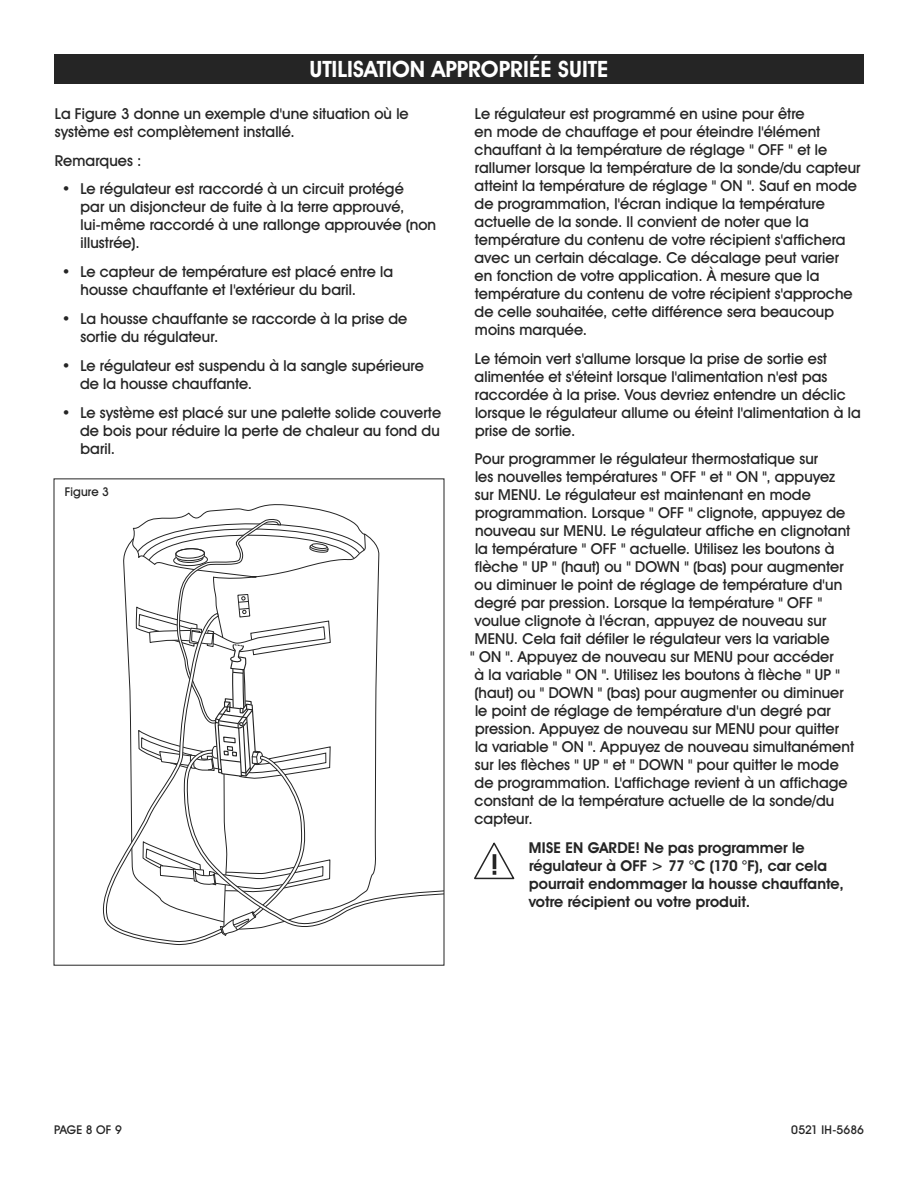
<style>
.page{position:relative;width:918px;height:1188px;background:#fff}
.page>*{position:absolute;margin:0;border:0;box-sizing:border-box;transform-origin:0 0}
.t1{font:700 22.5px "Uline Two Knine";color:#fff}
.t2{font:15px/18px "Uline Two Knine";letter-spacing:.005em;color:#252525}
.t3{font:700 15px/18px "Uline Two Knine";letter-spacing:.005em;color:#252525}
.t4{font:12px "Uline Two Knine";color:#252525}
</style>
<div class="page">
<div style="left:54px;top:54px;width:810px;height:30px;background:#252525"></div>
<svg style="left:474px;top:843px;width:40px;height:36px"></svg>
<svg style="left:366px;top:534px;width:13px;height:215px"></svg>
<svg style="left:366px;top:749px;width:76px;height:156px"></svg>
<svg style="left:102px;top:504px;width:264px;height:441px"></svg>
<h1 class="t1" style="left:310px;top:56px;width:300px">UTILISATION APPROPRIÉE SUITE</h1>
<p class="t2" style="left:55px;top:104px;width:355px">La Figure 3 donne un exemple d'une situation où le système est complètement installé.</p>
<p class="t2" style="left:55px;top:151px;width:88px">Remarques :</p>
<p class="t2" style="left:81px;top:180px;width:357px;text-indent:-19px">• Le régulateur est raccordé à un circuit protégé<br>par un disjoncteur de fuite à la terre approuvé, lui-même raccordé à une rallonge approuvée (non illustrée).</p>
<p class="t2" style="left:81px;top:263px;width:314px;text-indent:-19px">• Le capteur de température est placé entre la housse chauffante et l'extérieur du baril.</p>
<p class="t2" style="left:80px;top:310px;width:328px;text-indent:-19px">• La housse chauffante se raccorde à la prise de sortie du régulateur.</p>
<p class="t2" style="left:80px;top:356px;width:345px;text-indent:-18px">• Le régulateur est suspendu à la sangle supérieure de la housse chauffante.</p>
<p class="t2" style="left:80px;top:403px;width:363px;text-align:justify;text-indent:-18px">• Le système est placé sur une palette solide couverte de bois pour réduire la perte de chaleur au fond du baril.</p>
<p class="t2" style="left:475px;top:104px;width:388px">Le régulateur est programmé en usine pour être<br>en mode de chauffage et pour éteindre l'élément chauffant à la température de réglage " OFF " et le rallumer lorsque la température de la sonde/du capteur atteint la température de réglage " ON ". Sauf en mode de programmation, l'écran indique la température actuelle de la sonde. Il convient de noter que la température du contenu de votre récipient s'affichera avec un certain décalage. Ce décalage peut varier en fonction de votre application. À mesure que la température du contenu de votre récipient s'approche de celle souhaitée, cette différence sera beaucoup moins marquée.</p>
<p class="t2" style="left:475px;top:349px;width:388px">Le témoin vert s'allume lorsque la prise de sortie est alimentée et s'éteint lorsque l'alimentation n'est pas raccordée à la prise. Vous devriez entendre un déclic lorsque le régulateur allume ou éteint l'alimentation à la prise de sortie.</p>
<p class="t2" style="left:475px;top:450px;width:345px">Pour programmer le régulateur thermostatique sur</p>
<p class="t2" style="left:475px;top:468px;width:362px">les nouvelles températures " OFF " et " ON ", appuyez</p>
<p class="t2" style="left:475px;top:486px;width:337px">sur MENU. Le régulateur est maintenant en mode</p>
<p class="t2" style="left:475px;top:504px;width:372px">programmation. Lorsque " OFF " clignote, appuyez de</p>
<p class="t2" style="left:475px;top:522px;width:377px">nouveau sur MENU. Le régulateur affiche en clignotant</p>
<p class="t2" style="left:475px;top:540px;width:361px">la température " OFF " actuelle. Utilisez les boutons à</p>
<p class="t2" style="left:475px;top:558px;width:370px">flèche " UP " (haut) ou " DOWN " (bas) pour augmenter</p>
<p class="t2" style="left:475px;top:576px;width:369px">ou diminuer le point de réglage de température d'un</p>
<p class="t2" style="left:475px;top:594px;width:349px">degré par pression. Lorsque la température " OFF "</p>
<p class="t2" style="left:475px;top:612px;width:353px">voulue clignote à l'écran, appuyez de nouveau sur</p>
<p class="t2" style="left:475px;top:630px;width:356px">MENU. Cela fait défiler le régulateur vers la variable</p>
<p class="t2" style="left:470px;top:648px;width:365px">" ON ". Appuyez de nouveau sur MENU pour accéder</p>
<p class="t2" style="left:475px;top:666px;width:367px">à la variable " ON ". Utilisez les boutons à flèche " UP "</p>
<p class="t2" style="left:475px;top:684px;width:371px">(haut) ou " DOWN " (bas) pour augmenter ou diminuer</p>
<p class="t2" style="left:475px;top:702px;width:357px">le point de réglage de température d'un degré par</p>
<p class="t2" style="left:475px;top:720px;width:365px">pression. Appuyez de nouveau sur MENU pour quitter</p>
<p class="t2" style="left:475px;top:738px;width:381px">la variable " ON ". Appuyez de nouveau simultanément</p>
<p class="t2" style="left:475px;top:756px;width:365px">sur les flèches " UP " et " DOWN " pour quitter le mode</p>
<p class="t2" style="left:475px;top:774px;width:375px">de programmation. L'affichage revient à un affichage</p>
<p class="t2" style="left:475px;top:792px;width:361px">constant de la température actuelle de la sonde/du</p>
<p class="t2" style="left:475px;top:810px;width:60px">capteur.</p>
<p class="t3" style="left:529px;top:839px;width:316px">MISE EN GARDE! Ne pas programmer le régulateur à OFF &gt; 77 °C (170 °F), car cela pourrait endommager la housse chauffante, votre récipient ou votre produit.</p>
<p class="t4" style="left:65px;top:485px;width:46px">Figure 3</p>
<p class="t4" style="left:54px;top:1122px;width:69px">PAGE 8 OF 9</p>
<p class="t4" style="left:791px;top:1122px;width:74px">0521 IH-5686</p>
</div>
